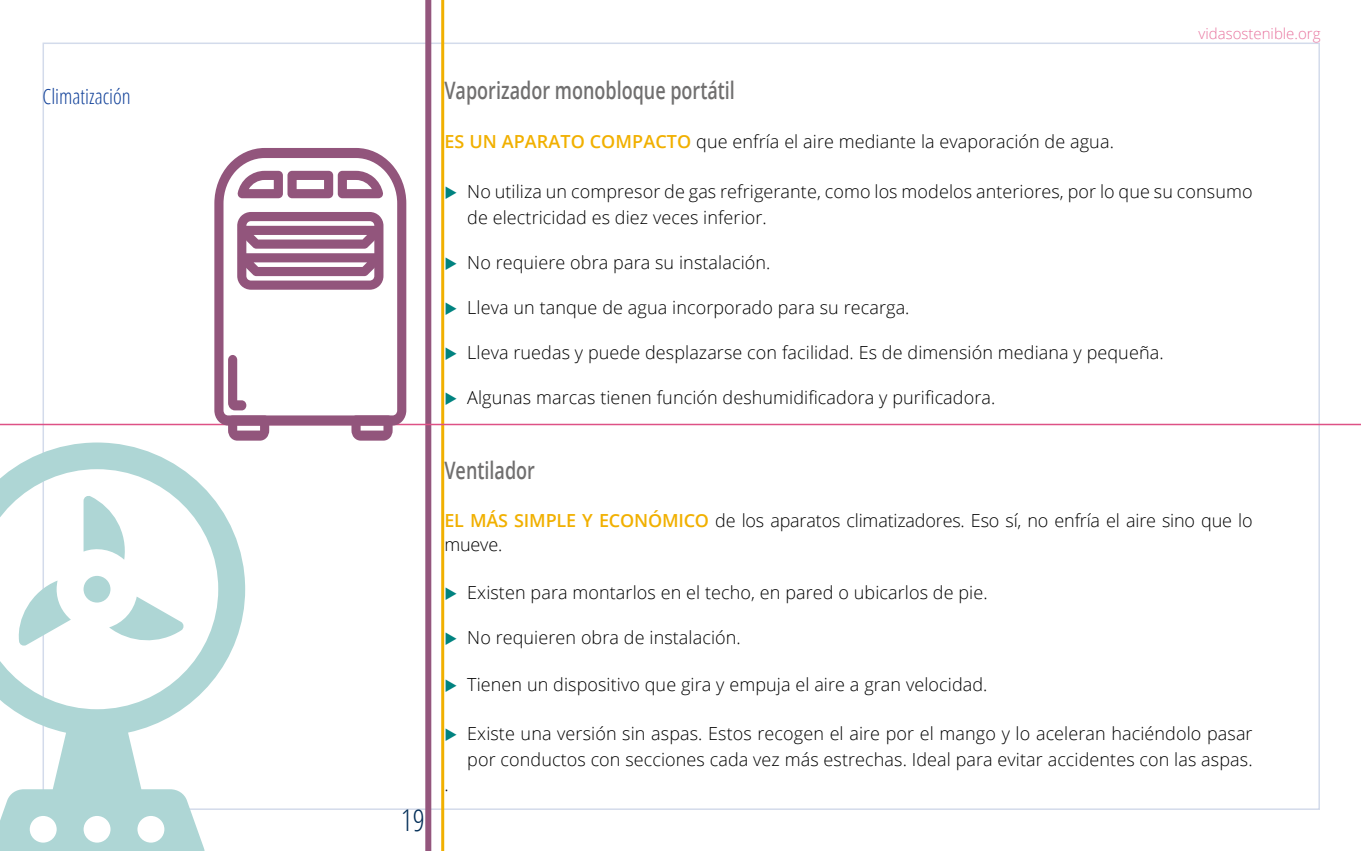
<style>
.page{position:relative;width:1361px;height:851px;background:#fff}
.page>*{position:absolute;margin:0;border:0;box-sizing:border-box;transform-origin:0 0}
.t1{font:300 condensed 30px "Open Sans";color:#042f58}
.t2{font:600 24px "Open Sans";color:#706f6f;scale:.75 1}
.t3{font:300 condensed 21px "Open Sans";color:#114199}
.t4{font:300 18px/25.5px "Open Sans";letter-spacing:.005em;color:#000}
.t5{font:300 15px "Open Sans";color:#e8759f}
.s1{font-weight:600;color:#f1b000}
.s2{color:#008380}
</style>
<div class="page">
<div style="left:425px;top:0;width:6px;height:850px;background:#94567d"></div>
<hr style="left:441px;top:0;width:3px;height:850px;background:#f1b000">
<hr style="left:0;top:423px;width:1361px;height:2px;background:#de5186">
<svg style="left:0;top:442px;width:245px;height:408px"></svg>
<div style="left:84px;top:575px;width:26px;height:27px;background:#aed6d5;border-radius:50%"></div>
<svg style="left:84px;top:494px;width:44px;height:65px"></svg>
<svg style="left:17px;top:580px;width:54px;height:66px"></svg>
<svg style="left:109px;top:596px;width:75px;height:48px"></svg>
<svg style="left:214px;top:148px;width:192px;height:277px"></svg>
<svg style="left:237px;top:171px;width:146px;height:27px"></svg>
<svg style="left:228px;top:355px;width:41px;height:85px"></svg>
<svg style="left:351px;top:415px;width:42px;height:25px"></svg>
<svg style="left:237px;top:212px;width:146px;height:78px"></svg>
<p class="t3" style="left:43px;top:82px;width:90px">Climatización</p>
<h1 class="t1" style="left:401px;top:800px;width:25px">19</h1>
<p class="t5" style="left:1198px;top:24px;width:124px">vidasostenible.org</p>
<h2 class="t2" style="left:444px;top:73px;width:389px">Vaporizador monobloque portátil</h2>
<p class="t4" style="left:444px;top:128px;width:671px"><span class="s1">ES UN APARATO COMPACTO</span> que enfría el aire mediante la evaporación de agua.</p>
<p class="t4" style="left:467px;top:179px;width:787px;text-indent:-23px"><span class="s2">◆</span> No utiliza un compresor de gas refrigerante, como los modelos anteriores, por lo que su consumo de electricidad es diez veces inferior.</p>
<p class="t4" style="left:444px;top:249px;width:327px"><span class="s2">◆</span> No requiere obra para su instalación.</p>
<p class="t4" style="left:444px;top:294px;width:467px"><span class="s2">◆</span> Lleva un tanque de agua incorporado para su recarga.</p>
<p class="t4" style="left:444px;top:339px;width:720px"><span class="s2">◆</span> Lleva ruedas y puede desplazarse con facilidad. Es de dimensión mediana y pequeña.</p>
<p class="t4" style="left:444px;top:384px;width:552px"><span class="s2">◆</span> Algunas marcas tienen función deshumidificadora y purificadora.</p>
<h2 class="t2" style="left:444px;top:454px;width:122px">Ventilador</h2>
<p class="t4" style="left:444px;top:508px;width:809px;line-height:24px"><span class="s1">EL MÁS SIMPLE Y ECONÓMICO</span> de los aparatos climatizadores. Eso sí, no enfría el aire sino que lo mueve.</p>
<p class="t4" style="left:444px;top:579px;width:545px"><span class="s2">◆</span> Existen para montarlos en el techo, en pared o ubicarlos de pie.</p>
<p class="t4" style="left:444px;top:624px;width:298px"><span class="s2">◆</span> No requieren obra de instalación.</p>
<p class="t4" style="left:444px;top:671px;width:544px"><span class="s2">◆</span> Tienen un dispositivo que gira y empuja el aire a gran velocidad.</p>
<p class="t4" style="left:444px;top:720px;width:809px"><span class="s2">◆</span> Existe una versión sin aspas. Estos recogen el aire por el mango y lo aceleran haciéndolo pasar</p>
<p class="t4" style="left:467px;top:746px;width:787px">por conductos con secciones cada vez más estrechas. Ideal para evitar accidentes con las aspas.</p>
<p class="t4" style="left:444px;top:771px;width:6px">.</p>
</div>
